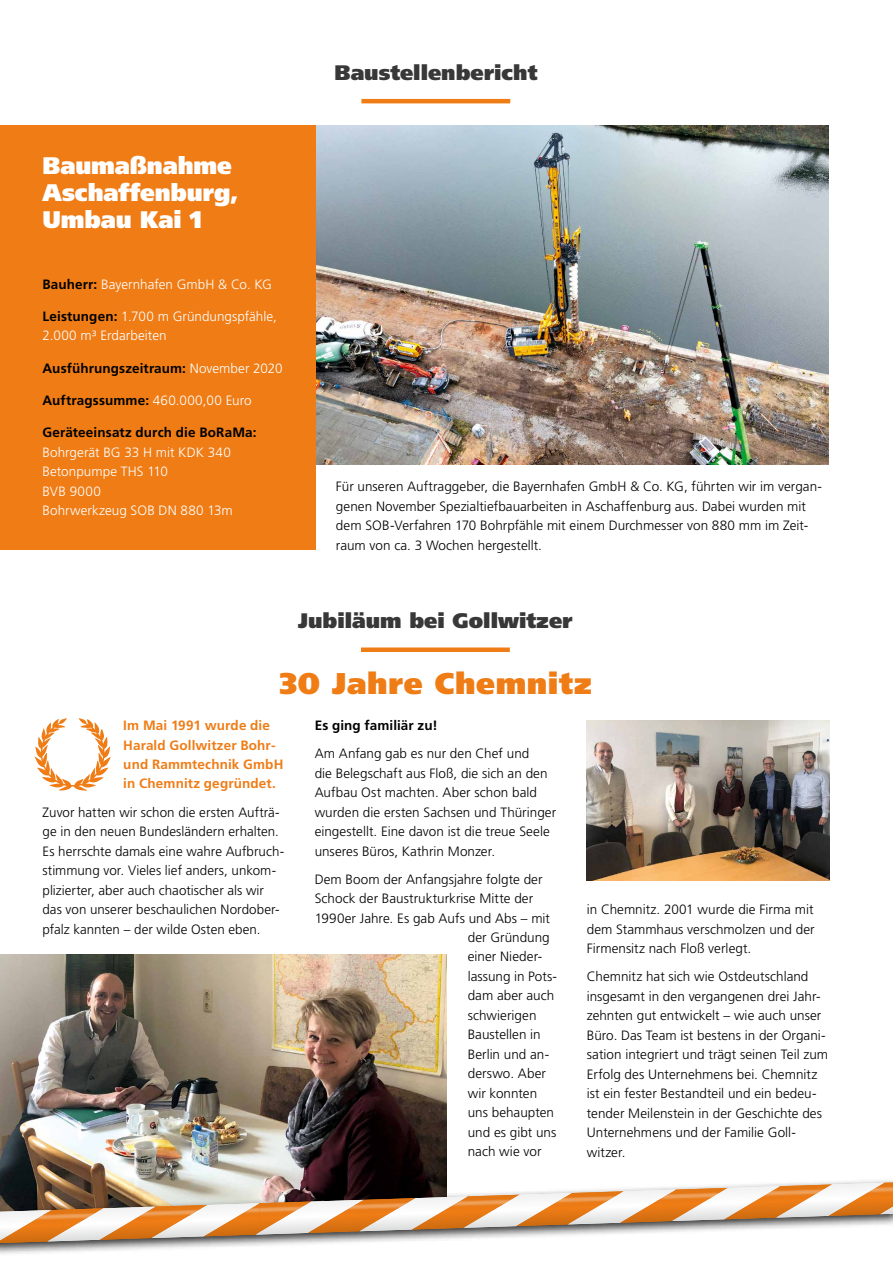
<style>
.page{position:relative;width:893px;height:1263px;background:#fff}
.page>*{position:absolute;margin:0;border:0;box-sizing:border-box;transform-origin:0 0}
.t1{font:900 30px "Frutiger";letter-spacing:.02em;color:#ef7c15}
.t2{font:900 24px/27px "Frutiger";letter-spacing:-.005em;color:#fff}
.t3{font:900 21px "Frutiger";color:#373837}
.t4{font:300 13.5px/19.5px "Frutiger";letter-spacing:.005em;color:#000}
.t5{font:300 13.5px/19.5px "Frutiger";color:#fff}
.t6{font:700 13.5px "Frutiger";letter-spacing:.01em;color:#000}
.t7{font:700 13.5px/19.5px "Frutiger";letter-spacing:.01em;color:#ef7c15}
.s1{font-weight:700;color:#000}
.s2{font-weight:300;color:#fff}
</style>
<div class="page">
<img style="left:315px;top:125px;width:514px;height:340px">
<hr style="left:361px;top:99px;width:149px;height:4px;background:#ef7c15">
<div style="left:0;top:125px;width:315px;height:425px;background:#ef7c15"></div>
<div style="left:361px;top:647px;width:149px;height:5px;background:#ef7c15"></div>
<img style="left:0;top:954px;width:446px;height:223px">
<img style="left:587px;top:720px;width:242px;height:160px">
<svg style="left:34px;top:718px;width:77px;height:73px"></svg>
<div style="left:0;top:1177px;width:893px;height:80px;background:#000;opacity:.83"></div>
<svg style="left:0;top:1182px;width:893px;height:61px"></svg>
<img style="left:346px;top:1203px;width:62px;height:7px">
<img style="left:450px;top:1199px;width:62px;height:8px">
<img style="left:554px;top:1196px;width:62px;height:7px">
<img style="left:658px;top:1192px;width:62px;height:8px">
<img style="left:762px;top:1189px;width:62px;height:8px">
<img style="left:294px;top:1204px;width:62px;height:8px">
<img style="left:398px;top:1201px;width:62px;height:7px">
<img style="left:502px;top:1197px;width:62px;height:8px">
<img style="left:606px;top:1194px;width:62px;height:8px">
<img style="left:710px;top:1191px;width:62px;height:7px">
<img style="left:814px;top:1187px;width:62px;height:8px">
<h3 class="t3" style="left:334px;top:60px;width:205px">Baustellenbericht</h3>
<h2 class="t2" style="left:43px;top:152px;width:198px">Baumaßnahme<br>Aschaffenburg,<br>Umbau Kai 1</h2>
<p class="t5" style="left:43px;top:274px;width:231px"><span class="s1">Bauherr:</span> Bayernhafen GmbH &amp; Co. KG</p>
<p class="t5" style="left:43px;top:306px;width:236px"><span class="s1">Leistungen:</span> 1.700 m Gründungspfähle,<br>2.000 m³ Erdarbeiten</p>
<p class="t6" style="left:43px;top:360px;width:242px">Ausführungszeitraum: <span class="s2">November 2020</span></p>
<p class="t6" style="left:43px;top:392px;width:211px">Auftragssumme: <span class="s2">460.000,00 Euro</span></p>
<p class="t6" style="left:43px;top:424px;width:216px">Geräteeinsatz durch die BoRaMa:</p>
<p class="t5" style="left:43px;top:442px;width:192px">Bohrgerät BG 33 H mit KDK 340<br>Betonpumpe THS 110<br>BVB 9000<br>Bohrwerkzeug SOB DN 880 13m</p>
<p class="t4" style="left:336px;top:477px;width:487px">Für unseren Auftraggeber, die Bayernhafen GmbH &amp; Co. KG, führten wir im vergan&shy;genen November Spezialtiefbauarbeiten in Aschaffenburg aus. Dabei wurden mit dem SOB-Verfahren 170 Bohrpfähle mit einem Durchmesser von 880 mm im Zeit&shy;raum von ca. 3 Wochen hergestellt.</p>
<h3 class="t3" style="left:298px;top:608px;width:276px">Jubiläum bei Gollwitzer</h3>
<h1 class="t1" style="left:279px;top:665px;width:314px">30 Jahre Chemnitz</h1>
<p class="t7" style="left:123px;top:715px;width:162px">Im Mai 1991 wurde die<br>Harald Gollwitzer Bohr&shy;und Rammtechnik GmbH in Chemnitz gegründet.</p>
<p class="t4" style="left:43px;top:802px;width:243px">Zuvor hatten wir schon die ersten Aufträ&shy;ge in den neuen Bundesländern erhalten.<br>Es herrschte damals eine wahre Aufbruch&shy;stimmung vor. Vieles lief anders, unkom&shy;plizierter, aber auch chaotischer als wir das von unserer beschaulichen Nordober&shy;pfalz kannten – der wilde Osten eben.</p>
<p class="t6" style="left:315px;top:717px;width:124px">Es ging familiär zu!</p>
<p class="t4" style="left:315px;top:743px;width:243px">Am Anfang gab es nur den Chef und<br>die Belegschaft aus Floß, die sich an den Aufbau Ost machten. Aber schon bald wurden die ersten Sachsen und Thüringer eingestellt. Eine davon ist die treue Seele unseres Büros, Kathrin Monzer.</p>
<p class="t4" style="left:315px;top:869px;width:229px">Dem Boom der Anfangsjahre folgte der</p>
<p class="t4" style="left:315px;top:888px;width:220px">Schock der Baustrukturkrise Mitte der</p>
<p class="t4" style="left:315px;top:908px;width:237px">1990er Jahre. Es gab Aufs und Abs – mit</p>
<p class="t4" style="left:468px;top:927px;width:84px">der Gründung</p>
<p class="t4" style="left:468px;top:947px;width:76px">einer Nieder-</p>
<p class="t4" style="left:468px;top:966px;width:91px">lassung in Pots-</p>
<p class="t4" style="left:468px;top:986px;width:88px">dam aber auch</p>
<p class="t4" style="left:468px;top:1005px;width:70px">schwierigen</p>
<p class="t4" style="left:468px;top:1025px;width:74px">Baustellen in</p>
<p class="t4" style="left:468px;top:1044px;width:83px">Berlin und an-</p>
<p class="t4" style="left:468px;top:1064px;width:80px">derswo. Aber</p>
<p class="t4" style="left:468px;top:1083px;width:71px">wir konnten</p>
<p class="t4" style="left:468px;top:1103px;width:88px">uns behaupten</p>
<p class="t4" style="left:468px;top:1122px;width:90px">und es gibt uns</p>
<p class="t4" style="left:468px;top:1142px;width:75px">nach wie vor</p>
<p class="t4" style="left:587px;top:900px;width:229px;text-align:justify">in Chemnitz. 2001 wurde die Firma mit dem Stammhaus verschmolzen und der Firmensitz nach Floß verlegt.</p>
<p class="t4" style="left:587px;top:967px;width:243px">Chemnitz hat sich wie Ostdeutschland insgesamt in den vergangenen drei Jahr&shy;zehnten gut entwickelt – wie auch unser Büro. Das Team ist bestens in der Organi&shy;sation integriert und trägt seinen Teil zum Erfolg des Unternehmens bei. Chemnitz ist ein fester Bestandteil und ein bedeu&shy;tender Meilenstein in der Geschichte des Unternehmens und der Familie Goll&shy;witzer.</p>
</div>
